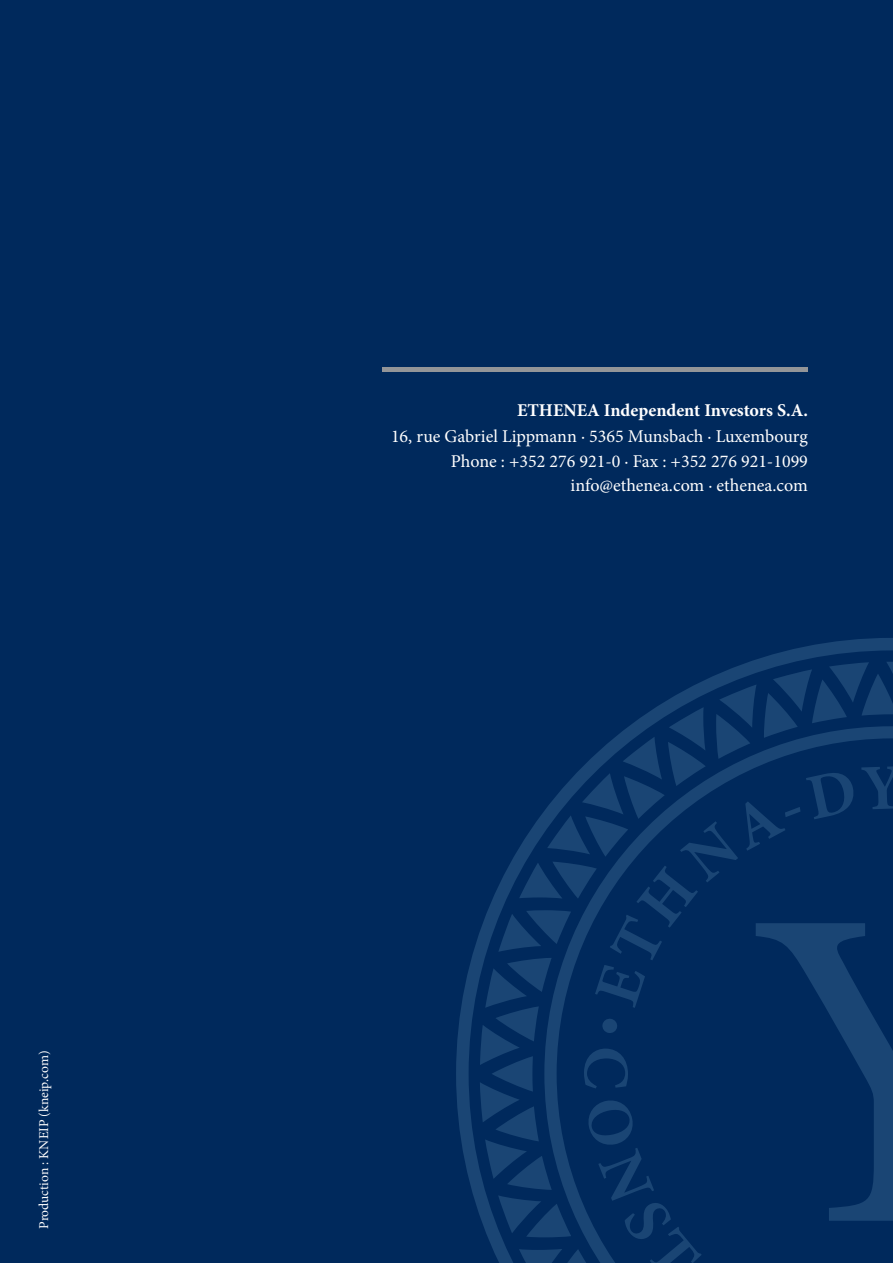
<style>
.page{position:relative;width:893px;height:1263px;background:#00295c}
.page>*{position:absolute;margin:0;border:0;box-sizing:border-box;transform-origin:0 0}
.Boby_Back_Cover{font:18px "Minion Pro";color:#fff}
.Tire_Back_Cover{font:700 18px "Minion Pro";color:#fff}
.Body_Text{font:13.5px "Minion Pro";color:#fff}
</style>
<div class="page">
<hr style="left:383px;top:368px;width:425px;height:4px;background:#939598">
<svg style="left:456px;top:638px;width:437px;height:577px"></svg>
<svg style="left:480px;top:662px;width:413px;height:601px"></svg>
<p class="Body_Text" style="left:35px;top:1229px;width:180px;rotate:-90deg">Production : KNEIP (kneip.com)</p>
<p class="Tire_Back_Cover" style="left:517px;top:398px;width:292px">ETHENEA Independent Investors S.A.</p>
<p class="Boby_Back_Cover" style="left:391px;top:424px;width:418px">16, rue Gabriel Lippmann · 5365 Munsbach · Luxembourg</p>
<p class="Boby_Back_Cover" style="left:451px;top:449px;width:359px">Phone : +352 276 921-0 · Fax : +352 276 921-1099</p>
<p class="Boby_Back_Cover" style="left:570px;top:473px;width:239px">info@ethenea.com · ethenea.com</p>
</div>
